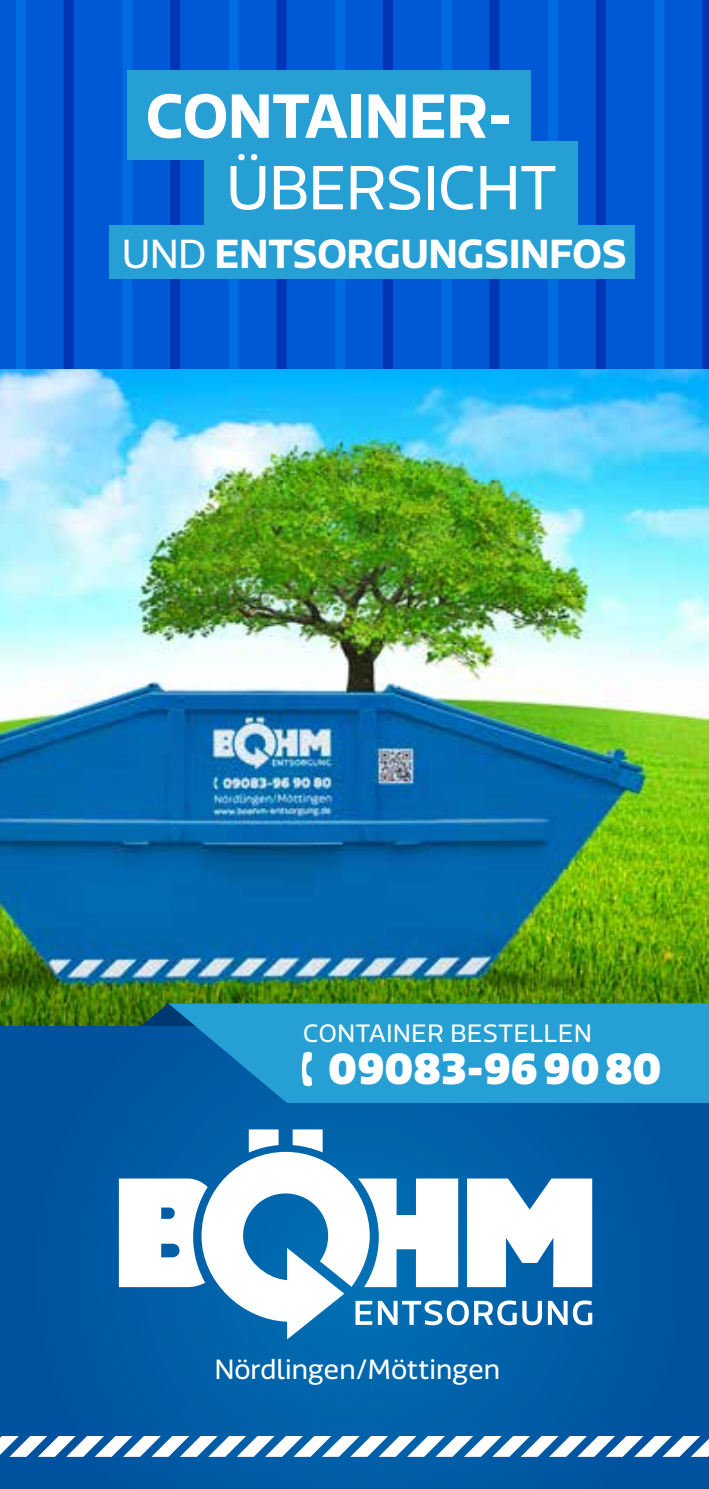
<style>
.page{position:relative;width:709px;height:1489px;background:#fff}
.page>*{position:absolute;margin:0;border:0;box-sizing:border-box;transform-origin:0 0}
.t1{font:700 61.25px "Riona Sans";color:#fff}
.t2{font:61.25px "Riona Sans";color:#fff}
.t3{font:900 43px "Riona Sans";color:#fff}
.t4{font:700 40px "Riona Sans";color:#fff}
.t5{font:27.5px "Riona Sans";color:#fff}
.t6{font:24.75px "Riona Sans";letter-spacing:.03em;color:#fff}
.s1{font-weight:400}
</style>
<div class="page">
<img style="left:0;top:369px;width:709px;height:657px">
<svg style="left:49px;top:1003px;width:119px;height:23px;background:#396c11"></svg>
<div style="left:0;top:0;width:654px;height:369px;background:#0059d4"></div>
<svg style="left:16px;top:0;width:58px;height:369px;background:#0056d0"></svg>
<svg style="left:122px;top:0;width:58px;height:369px;background:#0057d1"></svg>
<svg style="left:229px;top:0;width:57px;height:369px;background:#0057d0"></svg>
<svg style="left:335px;top:0;width:58px;height:369px;background:#0057d0"></svg>
<svg style="left:441px;top:0;width:58px;height:369px;background:#0057d1"></svg>
<svg style="left:548px;top:0;width:58px;height:369px;background:#0055cf"></svg>
<svg style="left:654px;top:0;width:55px;height:369px;background:#0059d3"></svg>
<div style="left:0;top:1026px;width:709px;height:462px;background:linear-gradient(to right,#015ba5,#025ea6)"></div>
<svg style="left:119px;top:1129px;width:473px;height:210px"></svg>
<div style="left:127px;top:71px;width:404px;height:89px;background:#269fd5"></div>
<div style="left:205px;top:142px;width:373px;height:89px;background:#269fd5"></div>
<div style="left:109px;top:225px;width:525px;height:53px;background:#269fd5"></div>
<svg style="left:168px;top:1003px;width:541px;height:99px;background:#2196ce"></svg>
<svg style="left:0;top:1435px;width:709px;height:21px"></svg>
<svg style="left:302px;top:1051px;width:10px;height:35px"></svg>
<h1 class="t1" style="left:146px;top:77px;width:367px">CONTAINER-</h1>
<h1 class="t2" style="left:226px;top:150px;width:331px">ÜBERSICHT</h1>
<h3 class="t4" style="left:122px;top:228px;width:506px"><span class="s1">UND</span> ENTSORGUNGSINFOS</h3>
<p class="t6" style="left:303px;top:1017px;width:286px">CONTAINER BESTELLEN</p>
<h2 class="t3" style="left:328px;top:1040px;width:335px">09083-969080</h2>
<p class="t5" style="left:215px;top:1352px;width:287px">NÖRDLINGEN/MÖTTINGEN</p>
</div>
